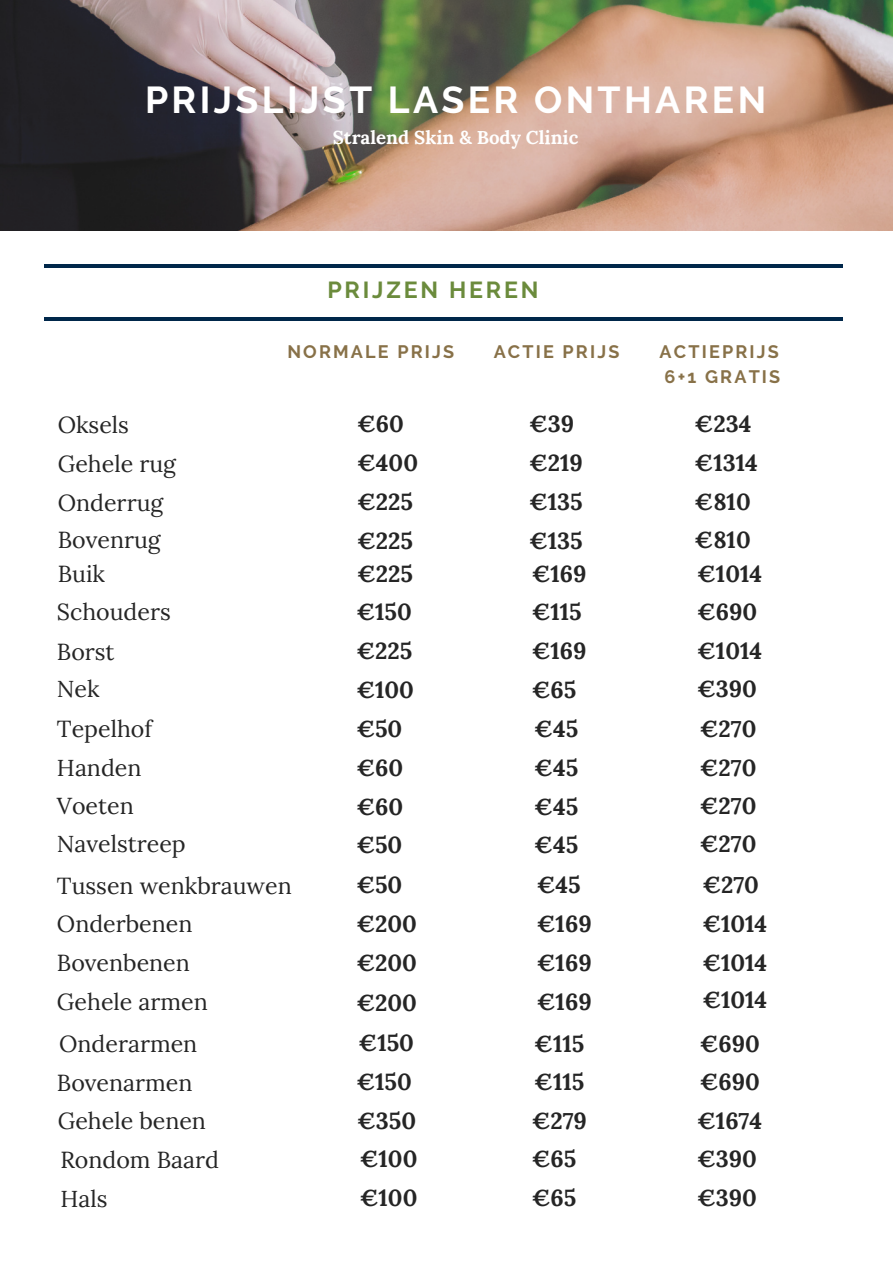
<style>
.page{position:relative;width:893px;height:1264px;background:#fff}
.page>*{position:absolute;margin:0;border:0;box-sizing:border-box;transform-origin:0 0}
.t1{font:700 37.35px "Raleway";letter-spacing:.09em;color:#fff}
.t2{font:700 23.1px/38.5px "Lora";color:#252525}
.t3{font:23.1px "Lora";color:#252525}
.t4{font:700 23.1px "Raleway";letter-spacing:.12em;color:#6b8b3c}
.t5{font:700 18.6px "Lora";color:#fff}
.t6{font:700 18px/24.8px "Raleway";letter-spacing:.12em;color:#887148}
</style>
<div class="page">
<img style="left:0;top:0;width:892px;height:230px">
<hr style="left:45px;top:264px;width:797px;height:3px;background:#00274a">
<hr style="left:45px;top:317px;width:797px;height:3px;background:#00274a">
<h1 class="t1" style="left:145px;top:79px;width:622px">PRIJSLIJST LASER ONTHAREN</h1>
<p class="t5" style="left:333px;top:122px;width:247px">Stralend Skin &amp; Body Clinic</p>
<p class="t4" style="left:327px;top:277px;width:212px">PRIJZEN HEREN</p>
<p class="t6" style="left:287px;top:340px;width:168px">NORMALE PRIJS</p>
<p class="t6" style="left:493px;top:340px;width:127px">ACTIE PRIJS</p>
<p class="t6" style="left:659px;top:340px;width:122px">ACTIEPRIJS<br>6+1 GRATIS</p>
<p class="t3" style="left:58px;top:407px;width:73px">Oksels</p>
<p class="t2" style="left:357px;top:402px;width:48px">€60</p>
<p class="t3" style="left:58px;top:446px;width:120px">Gehele rug</p>
<p class="t2" style="left:357px;top:441px;width:62px">€400</p>
<p class="t3" style="left:58px;top:485px;width:107px">Onderrug</p>
<p class="t2" style="left:357px;top:480px;width:57px">€225</p>
<p class="t3" style="left:58px;top:522px;width:104px">Bovenrug</p>
<p class="t2" style="left:357px;top:519px;width:57px">€225</p>
<p class="t3" style="left:58px;top:556px;width:49px">Buik</p>
<p class="t2" style="left:357px;top:551px;width:57px">€225</p>
<p class="t3" style="left:57px;top:594px;width:115px">Schouders</p>
<p class="t2" style="left:356px;top:589px;width:57px">€150</p>
<p class="t3" style="left:57px;top:634px;width:59px">Borst</p>
<p class="t2" style="left:356px;top:629px;width:57px">€225</p>
<p class="t3" style="left:57px;top:671px;width:44px">Nek</p>
<p class="t2" style="left:356px;top:668px;width:59px">€100</p>
<p class="t2" style="left:529px;top:402px;width:47px">€39</p>
<p class="t2" style="left:529px;top:441px;width:55px;line-height:39px;text-align:justify">€219 €135 €135</p>
<p class="t2" style="left:531px;top:551px;width:56px">€169</p>
<p class="t2" style="left:531px;top:590px;width:56px;line-height:39px">€115 €169 €65</p>
<p class="t3" style="left:57px;top:711px;width:97px">Tepelhof</p>
<p class="t2" style="left:534px;top:706px;width:45px">€45</p>
<p class="t2" style="left:356px;top:706px;width:47px">€50</p>
<p class="t3" style="left:57px;top:750px;width:86px">Handen</p>
<p class="t2" style="left:356px;top:745px;width:48px">€60</p>
<p class="t3" style="left:57px;top:787px;width:78px">Voeten</p>
<p class="t2" style="left:356px;top:784px;width:48px">€60</p>
<p class="t2" style="left:534px;top:745px;width:45px;line-height:39px">€45 €45</p>
<p class="t3" style="left:57px;top:826px;width:130px">Navelstreep</p>
<p class="t2" style="left:356px;top:823px;width:47px">€50</p>
<p class="t2" style="left:534px;top:823px;width:45px">€45</p>
<p class="t3" style="left:57px;top:868px;width:236px">Tussen wenkbrauwen</p>
<p class="t2" style="left:356px;top:863px;width:47px">€50</p>
<p class="t2" style="left:537px;top:863px;width:45px">€45</p>
<p class="t3" style="left:57px;top:906px;width:137px">Onderbenen</p>
<p class="t2" style="left:356px;top:901px;width:62px">€200</p>
<p class="t3" style="left:57px;top:945px;width:134px">Bovenbenen</p>
<p class="t2" style="left:356px;top:940px;width:62px">€200</p>
<p class="t3" style="left:57px;top:983px;width:152px">Gehele armen</p>
<p class="t2" style="left:356px;top:980px;width:62px">€200</p>
<p class="t2" style="left:537px;top:901px;width:56px;line-height:39px;text-align:justify">€169 €169 €169</p>
<p class="t3" style="left:59px;top:1025px;width:140px">Onderarmen</p>
<p class="t2" style="left:358px;top:1021px;width:57px">€150</p>
<p class="t2" style="left:534px;top:1021px;width:52px">€115</p>
<p class="t3" style="left:57px;top:1065px;width:137px">Bovenarmen</p>
<p class="t2" style="left:356px;top:1060px;width:57px">€150</p>
<p class="t2" style="left:534px;top:1060px;width:52px">€115</p>
<p class="t3" style="left:58px;top:1103px;width:150px">Gehele benen</p>
<p class="t2" style="left:357px;top:1098px;width:60px">€350</p>
<p class="t2" style="left:531px;top:1098px;width:57px">€279</p>
<p class="t3" style="left:60px;top:1142px;width:160px">Rondom Baard</p>
<p class="t2" style="left:360px;top:1137px;width:59px">€100</p>
<p class="t3" style="left:60px;top:1181px;width:49px">Hals</p>
<p class="t2" style="left:360px;top:1176px;width:59px">€100</p>
<p class="t2" style="left:531px;top:1136px;width:46px;line-height:39px">€65 €65</p>
<p class="t2" style="left:694px;top:402px;width:65px">€234 €1314 €810 €810</p>
<p class="t2" style="left:697px;top:551px;width:66px">€1014 €690 €1014 €390</p>
<p class="t2" style="left:699px;top:706px;width:58px">€270</p>
<p class="t2" style="left:699px;top:746px;width:58px;line-height:37.8px">€270 €270</p>
<p class="t2" style="left:699px;top:822px;width:58px">€270</p>
<p class="t2" style="left:702px;top:863px;width:66px">€270 €1014 €1014 €1014</p>
<p class="t2" style="left:699px;top:1021px;width:62px">€690 €690</p>
<p class="t2" style="left:697px;top:1098px;width:66px">€1674 €390 €390</p>
</div>
